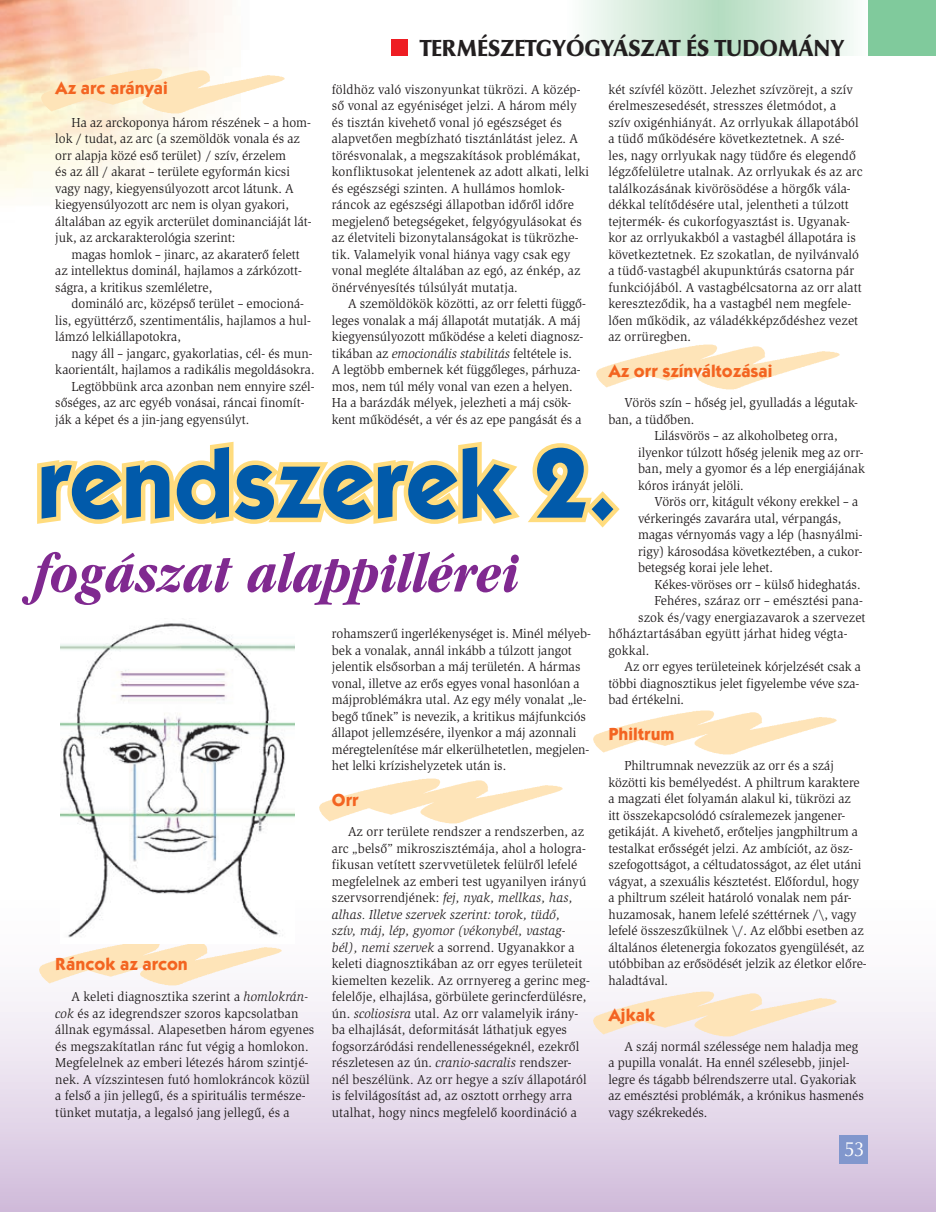
<style>
.page{position:relative;width:936px;height:1212px;background:#fff}
.page>*{position:absolute;margin:0;border:0;box-sizing:border-box;transform-origin:0 0}
.t1{font:700 102px "Kabel Itc TCE";letter-spacing:-.01em;color:#015aaa;scale:.95 1}
.t2{font:italic 700 condensed 54px "Garamond Itc TCE";color:#802990}
.t3{font:24px "URW Classico TCE Blac";color:#231f20;scale:.95 1}
.t4{font:21px "URW Classico TCE";color:#fff;scale:.95 1}
.t5{font:700 18px "Kabel Itc TCE";color:#f36421}
.t6{font:13.5px/16.5px "Slimbach Itc TCE";color:#231f20;scale:.95 1}
.s1{font-style:italic}
</style>
<div class="page">
<img style="left:593px;top:710px;width:244px;height:45px">
<img style="left:596px;top:344px;width:244px;height:46px">
<div style="left:0;top:873px;width:935px;height:339px;background:linear-gradient(to bottom,#fff,#d5c2de)"></div>
<img style="left:34px;top:939px;width:253px;height:49px">
<img style="left:0;top:0;width:232px;height:197px">
<img style="left:36px;top:67px;width:249px;height:49px">
<img style="left:588px;top:989px;width:253px;height:49px">
<img style="left:319px;top:778px;width:244px;height:46px">
<div style="left:839px;top:1135px;width:28px;height:28px;background:#8197cd"></div>
<svg style="left:583px;top:0;width:271px;height:55px;background:#d3eada"></svg>
<div style="left:867px;top:0;width:68px;height:55px;background:#80ca9c"></div>
<div style="left:391px;top:39px;width:16px;height:16px;background:#ee1d23"></div>
<svg style="left:37px;top:441px;width:583px;height:87px"></svg>
<img style="left:61px;top:623px;width:234px;height:320px">
<h3 class="t3" style="left:420px;top:33px;width:448px">TER-MÉ-SZET-GYÓ-GYÁ-SZAT ÉS TU-DO-MÁNY</h3>
<h3 class="t5" style="left:55px;top:77px;width:114px">Az arc arányai</h3>
<p class="t6" style="left:55px;top:114px;width:271px;text-indent:16px">Ha az arckoponya három részének – a hom&shy;lok / tudat, az arc (a szemöldök vonala és az orr alapja közé eső terület) / szív, érzelem<br>és az áll / akarat – területe egyformán kicsi vagy nagy, kiegyensúlyozott arcot látunk. A kiegyensúlyozott arc nem is olyan gyakori, általában az egyik arcterület dominanciáját lát&shy;juk, az arckarakterológia szerint:</p>
<p class="t6" style="left:55px;top:246px;width:261px;text-indent:16px">magas homlok – jinarc, az akaraterő felett az intellektus dominál, hajlamos a zárkózott&shy;ságra, a kritikus szemléletre,</p>
<p class="t6" style="left:55px;top:295px;width:270px;text-indent:16px">domináló arc, középső terület – emocioná&shy;lis, együttérző, szentimentális, hajlamos a hul&shy;lámzó lelkiállapotokra,</p>
<p class="t6" style="left:71px;top:345px;width:255px">nagy áll – jangarc, gyakorlatias, cél- és mun-</p>
<p class="t6" style="left:55px;top:361px;width:274px">kaorientált, hajlamos a radikális megoldásokra.</p>
<p class="t6" style="left:71px;top:378px;width:257px">Legtöbbünk arca azonban nem ennyire szél-</p>
<p class="t6" style="left:55px;top:394px;width:264px">sőséges, az arc egyéb vonásai, ráncai finomít-</p>
<p class="t6" style="left:55px;top:411px;width:206px">ják a képet és a jin-jang egyensúlyt.</p>
<p class="t6" style="left:332px;top:81px;width:272px">földhöz való viszonyunkat tükrözi. A közép&shy;ső vonal az egyéniséget jelzi. A három mély és tisztán kivehető vonal jó egészséget és alapvetően megbízható tisztánlátást jelez. A törésvonalak, a megszakítások problémákat, konfliktusokat jelentenek az adott alkati, lelki és egészségi szinten. A hullámos homlok&shy;ráncok az egészségi állapotban időről időre megjelenő betegségeket, felgyógyulásokat és az életviteli bizonytalanságokat is tükrözhe&shy;tik. Valamelyik vonal hiánya vagy csak egy vonal megléte általában az egó, az énkép, az önérvényesítés túlsúlyát mutatja.</p>
<p class="t6" style="left:332px;top:295px;width:269px;text-indent:16px">A szemöldökök közötti, az orr feletti függő&shy;leges vonalak a máj állapotát mutatják. A máj kiegyensúlyozott működése a keleti diagnosz&shy;tikában az <span class="s1">emocionális stabilitás</span> feltétele is.<br>A legtöbb embernek két függőleges, párhuza&shy;mos, nem túl mély vonal van ezen a helyen.<br>Ha a barázdák mélyek, jelezheti a máj csök&shy;kent működését, a vér és az epe pangását és a</p>
<p class="t6" style="left:608px;top:81px;width:269px">két szívfél között. Jelezhet szívzörejt, a szív érelmeszesedését, stresszes életmódot, a<br>szív oxigénhiányát. Az orrlyukak állapotából a tüdő működésére következtetnek. A szé&shy;les, nagy orrlyukak nagy tüdőre és elegendő légzőfelületre utalnak. Az orrlyukak és az arc találkozásának kivörösödése a hörgők vála&shy;dékkal telítődésére utal, jelentheti a túlzott tejtermék- és cukorfogyasztást is. Ugyanak&shy;kor az orrlyukakból a vastagbél állapotára is következtetnek. Ez szokatlan, de nyilvánvaló a tüdő-vastagbél akupunktúrás csatorna pár funkciójából. A vastagbélcsatorna az orr alatt kereszteződik, ha a vastagbél nem megfele&shy;lően működik, az váladékképződéshez vezet az orrüregben.</p>
<h3 class="t5" style="left:608px;top:361px;width:166px">Az orr színváltozásai</h3>
<p class="t6" style="left:624px;top:394px;width:247px">Vörös szín – hőség jel, gyulladás a légutak-</p>
<p class="t6" style="left:608px;top:411px;width:92px">ban, a tüdőben.</p>
<p class="t6" style="left:654px;top:427px;width:194px">Lilásvörös – az alkoholbeteg orra,</p>
<p class="t6" style="left:638px;top:444px;width:239px">ilyenkor túlzott hőség jelenik meg az orr-</p>
<p class="t6" style="left:638px;top:460px;width:240px">ban, mely a gyomor és a lép energiájának</p>
<p class="t6" style="left:638px;top:477px;width:113px">kóros irányát jelöli.</p>
<p class="t6" style="left:654px;top:493px;width:216px">Vörös orr, kitágult vékony erekkel – a</p>
<p class="t6" style="left:638px;top:510px;width:215px">vérkeringés zavarára utal, vérpangás,</p>
<p class="t6" style="left:638px;top:526px;width:238px">magas vérnyomás vagy a lép (hasnyálmi-</p>
<p class="t6" style="left:638px;top:543px;width:237px">rigy) károsodása következtében, a cukor-</p>
<p class="t6" style="left:638px;top:559px;width:143px">betegség korai jele lehet.</p>
<p class="t6" style="left:654px;top:576px;width:218px">Kékes-vöröses orr – külső hideghatás.</p>
<p class="t6" style="left:654px;top:592px;width:221px">Fehéres, száraz orr – emésztési pana-</p>
<p class="t6" style="left:638px;top:609px;width:241px">szok és/vagy energiazavarok a szervezet</p>
<p class="t6" style="left:608px;top:625px;width:253px">hőháztartásában együtt járhat hideg végta-</p>
<p class="t6" style="left:608px;top:642px;width:45px">gokkal.</p>
<p class="t6" style="left:624px;top:658px;width:250px">Az orr egyes területeinek kórjelzését csak a</p>
<p class="t6" style="left:608px;top:675px;width:266px">többi diagnosztikus jelet figyelembe véve sza-</p>
<p class="t6" style="left:608px;top:691px;width:81px">bad értékelni.</p>
<h3 class="t5" style="left:608px;top:724px;width:68px">Philtrum</h3>
<p class="t6" style="left:608px;top:757px;width:273px;text-indent:16px">Philtrumnak nevezzük az orr és a száj közötti kis bemélyedést. A philtrum karaktere a magzati élet folyamán alakul ki, tükrözi az<br>itt összekapcsolódó csíralemezek jangener&shy;getikáját. A kivehető, erőteljes jangphiltrum a testalkat erősségét jelzi. Az ambíciót, az ös - szefogottságot, a céltudatosságot, az élet utáni vágyat, a szexuális késztetést. Előfordul, hogy a philtrum széleit határoló vonalak nem pár&shy;huzamosak, hanem lefelé széttérnek /\, vagy lefelé összeszűkülnek \/. Az előbbi esetben az általános életenergia fokozatos gyengülését, az utóbbiban az erősödését jelzik az életkor előre&shy;haladtával.</p>
<h3 class="t5" style="left:608px;top:1004px;width:48px">Ajkak</h3>
<p class="t6" style="left:608px;top:1038px;width:270px;text-indent:16px">A száj normál szélessége nem haladja meg a pupilla vonalát. Ha ennél szélesebb, jinjel&shy;legre és tágabb bélrendszerre utal. Gyakoriak az emésztési problémák, a krónikus hasmenés vagy székrekedés.</p>
<h1 class="t1" style="left:36px;top:425px;width:615px">rendszerek 2.</h1>
<h2 class="t2" style="left:34px;top:543px;width:487px">fogászat alappillérei</h2>
<p class="t6" style="left:332px;top:625px;width:274px">rohamszerű ingerlékenységet is. Minél mélyeb&shy;bek a vonalak, annál inkább a túlzott jangot jelentik elsősorban a máj területén. A hármas vonal, illetve az erős egyes vonal hasonlóan a májproblémákra utal. Az egy mély vonalat „le&shy;begő tűnek” is nevezik, a kritikus májfunkciós állapot jellemzésére, ilyenkor a máj azonnali méregtelenítése már elkerülhetetlen, megjelen&shy;het lelki krízishelyzetek után is.</p>
<h3 class="t5" style="left:332px;top:790px;width:28px">Orr</h3>
<p class="t6" style="left:332px;top:823px;width:273px;text-indent:16px">Az orr területe rendszer a rendszerben, az arc „belső” mikroszisztémája, ahol a hologra&shy;fikusan vetített szervvetületek felülről lefelé megfelelnek az emberi test ugyanilyen irányú szervsorrendjének: <span class="s1">fej, nyak, mellkas, has, alhas. Illetve szervek szerint: torok, tüdő,<br>szív, máj, lép, gyomor (vékonybél, vastag&shy;bél), nemi szervek</span> a sorrend. Ugyanakkor a keleti diagnosztikában az orr egyes területeit kiemelten kezelik. Az orrnyereg a gerinc meg&shy;felelője, elhajlása, görbülete gerincferdülésre, ún. <span class="s1">scoliosisra</span> utal. Az orr valamelyik irány&shy;ba elhajlását, deformitását láthatjuk egyes fogsorzáródási rendellenességeknél, ezekről részletesen az ún. <span class="s1">cranio-sacralis</span> rendszer&shy;nél beszélünk. Az orr hegye a szív állapotáról is felvilágosítást ad, az osztott orrhegy arra utalhat, hogy nincs megfelelő koordináció a</p>
<h3 class="t5" style="left:55px;top:953px;width:134px">Ráncok az arcon</h3>
<p class="t6" style="left:55px;top:988px;width:274px;text-indent:16px">A keleti diagnosztika szerint a <span class="s1">homlokrán&shy;cok</span> és az idegrendszer szoros kapcsolatban állnak egymással. Alapesetben három egyenes és megszakítatlan ránc fut végig a homlokon.<br>Megfelelnek az emberi létezés három szintjé&shy;nek. A vízszintesen futó homlokráncok közül a felső a jin jellegű, és a spirituális természe&shy;tünket mutatja, a legalsó jang jellegű, és a</p>
<h3 class="t4" style="left:843px;top:1136px;width:24px">53</h3>
</div>
